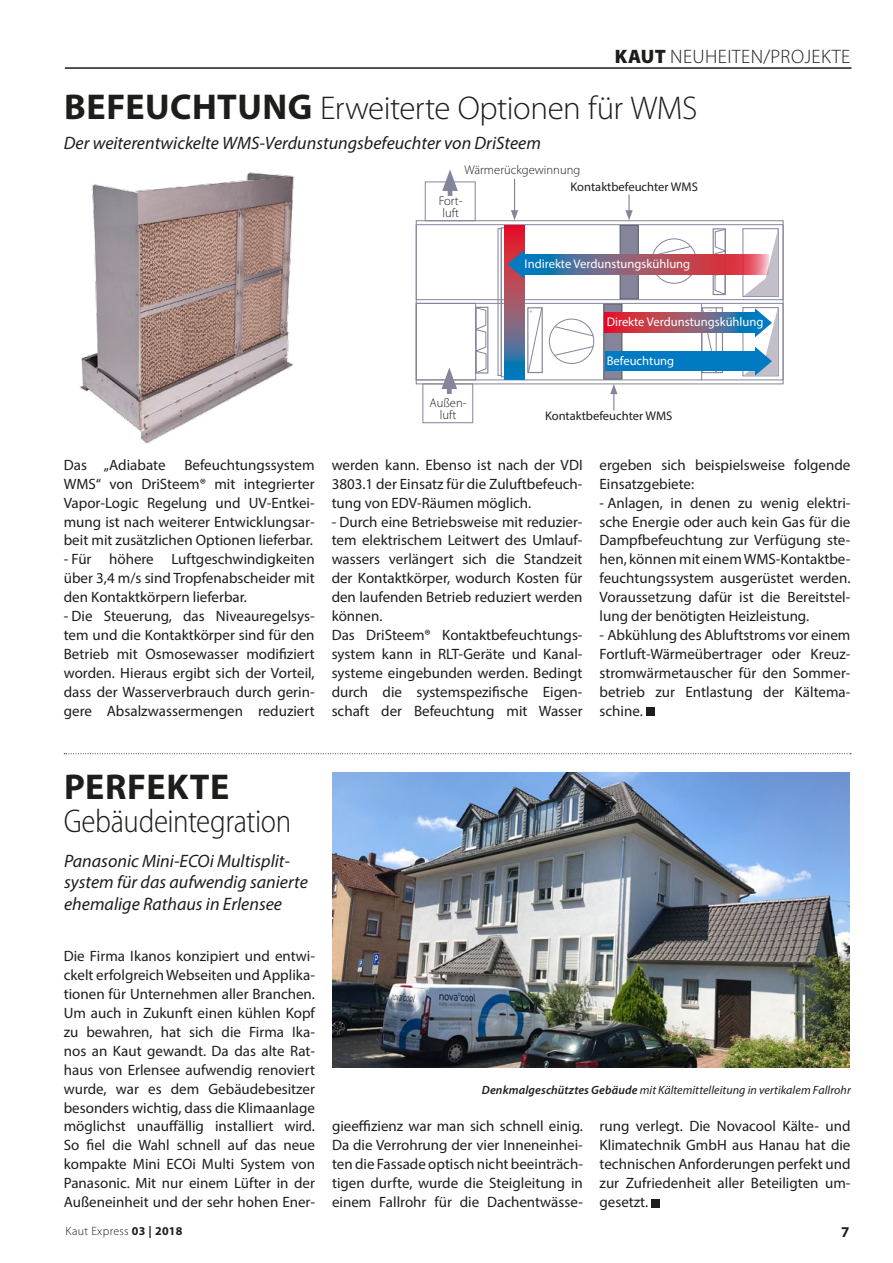
<style>
.page{position:relative;width:893px;height:1263px;background:#fff}
.page>*{position:absolute;margin:0;border:0;box-sizing:border-box;transform-origin:0 0}
.t1{font:700 36px "Myriad Pro";letter-spacing:.015em;color:#1d1d1b}
.t2{font:300 33px "Myriad Pro";letter-spacing:-.015em;color:#1d1d1b}
.t3{font:300 semi-condensed 33px "Myriad Pro";letter-spacing:-.015em;color:#1d1d1b}
.t4{font:300 19.5px "Myriad Pro";letter-spacing:.02em;color:#1d1d1b}
.t5{font:italic 18px/21.6px "Myriad Pro";color:#1d1d1b}
.t6{font:15px/18.9px "Myriad Pro";color:#1d1d1b;text-align:justify}
.t7{font:700 15px "Myriad Pro";color:#1d1d1b}
.t8{font:12.6px "Myriad Pro";color:#fff}
.t9{font:12.6px "Myriad Pro";color:#1d1d1b}
.t10{font:300 12.6px/12px "Myriad Pro";color:#1d1d1b}
.t11{font:italic 12px "Myriad Pro";letter-spacing:.005em;color:#1d1d1b}
.t12{font:300 12px "Myriad Pro";letter-spacing:.025em;color:#1d1d1b}
.t13{font:6.3px "Minion Pro";color:#84849b}
.s1{font-weight:900}
.s2{font-weight:700;font-size:36px}
.s3{font-weight:600}
.s4{font-weight:700}
</style>
<div class="page">
<hr style="left:65px;top:67px;width:786px;height:2px;background:#1d1d1b">
<div style="left:646px;top:707px;width:8px;height:9px;background:#1d1d1b"></div>
<img style="left:80px;top:172px;width:215px;height:272px">
<svg style="left:448px;top:191px;width:4px;height:5px"></svg>
<svg style="left:442px;top:170px;width:16px;height:21px"></svg>
<div style="left:425px;top:181px;width:51px;height:40px;border:1px solid #84849b"></div>
<div style="left:416px;top:220px;width:367px;height:164px;border:1px solid #84849b"></div>
<div style="left:422px;top:383px;width:51px;height:40px;border:1px solid #84849b"></div>
<div style="left:447px;top:380px;width:5px;height:14px;background:#84849b"></div>
<svg style="left:441px;top:368px;width:16px;height:21px"></svg>
<svg style="left:610px;top:384px;width:7px;height:26px"></svg>
<svg style="left:625px;top:194px;width:8px;height:26px"></svg>
<hr style="left:514px;top:179px;width:1px;height:34px;background:#84849b">
<svg style="left:511px;top:210px;width:7px;height:10px"></svg>
<div style="left:604px;top:304px;width:18px;height:75px;background:#84849b;border:1px solid #575756"></div>
<div style="left:620px;top:225px;width:18px;height:74px;background:#84849b;border:1px solid #575756"></div>
<div style="left:701px;top:307px;width:22px;height:66px;border:1px solid #84849b"></div>
<hr style="left:701px;top:303px;width:1px;height:77px;background:#84849b">
<div style="left:527px;top:307px;width:16px;height:66px;border:1px solid #84849b"></div>
<div style="left:475px;top:307px;width:13px;height:67px;border:1px solid #84849b"></div>
<div style="left:498px;top:228px;width:4px;height:148px;border:1px solid #84849b"></div>
<div style="left:416px;top:303px;width:367px;height:77px;border:1px solid #84849b"></div>
<div style="left:416px;top:224px;width:367px;height:76px;border:1px solid #84849b"></div>
<svg style="left:505px;top:225px;width:20px;height:155px;background:#845775"></svg>
<svg style="left:508px;top:250px;width:17px;height:29px"></svg>
<div style="left:742px;top:228px;width:37px;height:69px;border:1px solid #84849b"></div>
<svg style="left:743px;top:229px;width:35px;height:67px"></svg>
<svg style="left:475px;top:307px;width:12px;height:67px"></svg>
<svg style="left:528px;top:307px;width:14px;height:66px"></svg>
<svg style="left:702px;top:308px;width:14px;height:65px"></svg>
<div style="left:742px;top:307px;width:37px;height:69px;border:1px solid #84849b"></div>
<hr style="left:716px;top:308px;width:1px;height:64px;background:#84849b">
<div style="left:605px;top:351px;width:150px;height:20px;background:#007ac2"></div>
<svg style="left:605px;top:313px;width:138px;height:20px;background:#9c4f66"></svg>
<div style="left:549px;top:319px;width:45px;height:45px;border:1px solid #84849b;border-radius:50%"></div>
<svg style="left:554px;top:326px;width:40px;height:11px"></svg>
<svg style="left:554px;top:346px;width:40px;height:10px"></svg>
<div style="left:652px;top:239px;width:45px;height:45px;border:1px solid #84849b;border-radius:50%"></div>
<svg style="left:652px;top:246px;width:39px;height:8px"></svg>
<svg style="left:652px;top:274px;width:40px;height:2px"></svg>
<svg style="left:743px;top:308px;width:35px;height:68px"></svg>
<div style="left:713px;top:228px;width:13px;height:67px;border:1px solid #84849b"></div>
<svg style="left:714px;top:228px;width:12px;height:67px"></svg>
<svg style="left:524px;top:254px;width:244px;height:20px;background:#8f5e77"></svg>
<img style="left:332px;top:772px;width:518px;height:295px">
<div style="left:651px;top:1199px;width:9px;height:8px;background:#1d1d1b"></div>
<svg style="left:64px;top:753px;width:787px;height:1px"></svg>
<h3 class="t4" style="left:615px;top:44px;width:235px"><span class="s1">Kaut</span> Neuheiten/Projekte</h3>
<h2 class="t2" style="left:64px;top:88px;width:635px"><span class="s2">BEFEUCHTUNG</span> Erweiterte Optionen für WMS</h2>
<p class="t5" style="left:64px;top:131px;width:479px">Der weiterentwickelte WMS-Verdunstungsbefeuchter von DriSteem</p>
<p class="t10" style="left:464px;top:163px;width:117px">Wärmerückgewinnung</p>
<p class="t9" style="left:570px;top:179px;width:129px">Kontaktbefeuchter WMS</p>
<p class="t6" style="left:64px;top:455px;width:252px">Das „Adiabate Befeuchtungssystem WMS“ von DriSteem® mit integrierter Vapor-Logic Regelung und UV-Entkei&shy;mung ist nach weiterer Entwicklungsar&shy;beit mit zusätzlichen Optionen lieferbar.</p>
<p class="t6" style="left:64px;top:550px;width:252px">- Für höhere Luftgeschwindigkeiten über 3,4 m/s sind Tropfenabscheider mit den Kontaktkörpern lieferbar.</p>
<p class="t6" style="left:64px;top:606px;width:252px">- Die Steuerung, das Niveauregelsys&shy;tem und die Kontaktkörper sind für den Betrieb mit Osmosewasser modifiziert worden. Hieraus ergibt sich der Vorteil, dass der Wasserverbrauch durch gerin&shy;gere Absalzwassermengen reduziert</p>
<p class="t10" style="left:439px;top:195px;width:25px">Fort&shy;luft</p>
<p class="t10" style="left:430px;top:397px;width:38px;text-align:center">Außen&shy;luft</p>
<p class="t8" style="left:525px;top:256px;width:167px">Indirekte Verdunstungskühlung</p>
<p class="t13" style="left:529px;top:307px;width:5px">+</p>
<p class="t13" style="left:708px;top:306px;width:6px">-</p>
<p class="t8" style="left:607px;top:314px;width:158px">Direkte Verdunstungskühlung</p>
<p class="t8" style="left:607px;top:352px;width:69px">Befeuchtung</p>
<p class="t9" style="left:545px;top:408px;width:129px">Kontaktbefeuchter WMS</p>
<p class="t6" style="left:332px;top:455px;width:252px">werden kann. Ebenso ist nach der VDI 3803.1 der Einsatz für die Zuluftbefeuch&shy;tung von EDV-Räumen möglich.</p>
<p class="t6" style="left:332px;top:512px;width:252px;text-align:left">- Durch eine Betriebsweise mit reduzier&shy;tem elektrischem Leitwert des Umlauf&shy;wassers verlängert sich die Standzeit der Kontaktkörper, wodurch Kosten für den laufenden Betrieb reduziert werden können.<br>Das DriSteem® Kontaktbefeuchtungs&shy;system kann in RLT-Geräte und Kanal&shy;systeme eingebunden werden. Bedingt durch die systemspezifische Eigen&shy;schaft der Befeuchtung mit Wasser</p>
<p class="t6" style="left:600px;top:455px;width:252px">ergeben sich beispielsweise folgende<br>Einsatzgebiete:</p>
<p class="t6" style="left:600px;top:493px;width:252px">- Anlagen, in denen zu wenig elektri&shy;sche Energie oder auch kein Gas für die Dampfbefeuchtung zur Verfügung ste&shy;hen, können mit einem WMS-Kontaktbe&shy;feuchtungssystem ausgerüstet werden.<br>Voraussetzung dafür ist die Bereitstel&shy;lung der benötigten Heizleistung.</p>
<p class="t6" style="left:600px;top:625px;width:252px">- Abkühlung des Abluftstroms vor einem Fortluft-Wärmeübertrager oder Kreuz&shy;stromwärmetauscher für den Sommer&shy;betrieb zur Entlastung der Kältema&shy;schine.</p>
<h1 class="t1" style="left:64px;top:764px;width:163px">PERFEKTE</h1>
<h2 class="t3" style="left:64px;top:802px;width:229px">Gebäudeintegration</h2>
<p class="t5" style="left:64px;top:850px;width:245px">Panasonic Mini-ECOi Multisplit&shy;system für das aufwendig sanierte ehemalige Rathaus in Erlensee</p>
<p class="t6" style="left:64px;top:946px;width:253px">Die Firma Ikanos konzipiert und entwi&shy;ckelt erfolgreich Webseiten und Applika&shy;tionen für Unternehmen aller Branchen.<br>Um auch in Zukunft einen kühlen Kopf zu bewahren, hat sich die Firma Ika&shy;nos an Kaut gewandt. Da das alte Rat&shy;haus von Erlensee aufwendig renoviert wurde, war es dem Gebäudebesitzer besonders wichtig, dass die Klimaanlage möglichst unauffällig installiert wird.<br>So fiel die Wahl schnell auf das neue kompakte Mini ECOi Multi System von Panasonic. Mit nur einem Lüfter in der Außeneinheit und der sehr hohen Ener-</p>
<p class="t11" style="left:482px;top:1082px;width:371px"><span class="s3">Denkmalgeschütztes Gebäude</span> mit Kältemittelleitung in vertikalem Fallrohr</p>
<p class="t6" style="left:332px;top:1117px;width:252px">gieeffizienz war man sich schnell einig.<br>Da die Verrohrung der vier Inneneinhei&shy;ten die Fassade optisch nicht beeinträch&shy;tigen durfte, wurde die Steigleitung in einem Fallrohr für die Dachentwässe-</p>
<p class="t6" style="left:600px;top:1117px;width:252px">rung verlegt. Die Novacool Kälte- und Klimatechnik GmbH aus Hanau hat die technischen Anforderungen perfekt und zur Zufriedenheit aller Beteiligten um&shy;gesetzt.</p>
<p class="t12" style="left:65px;top:1224px;width:119px">Kaut Express <span class="s4">03 | 2018</span></p>
<p class="t7" style="left:841px;top:1222px;width:10px">7</p>
</div>
